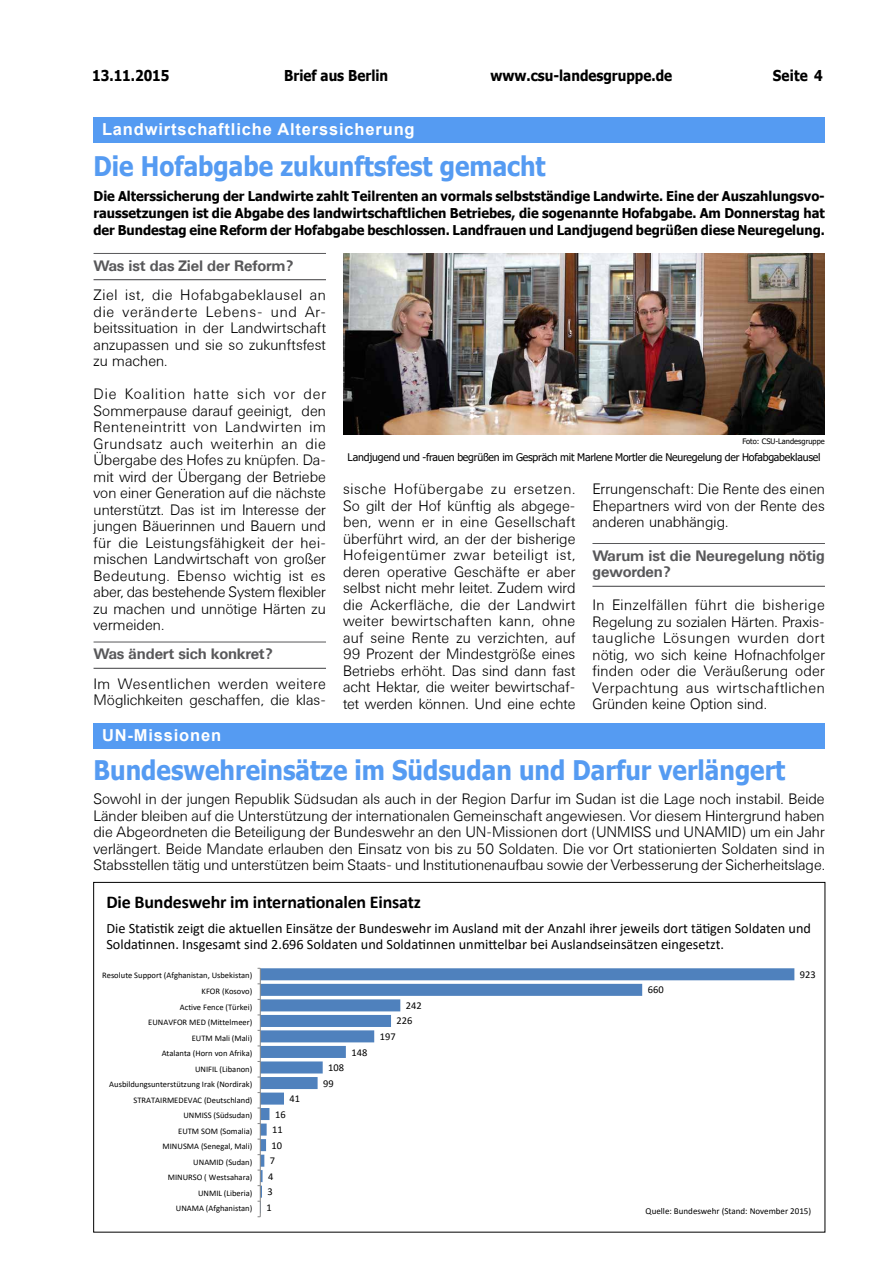
<style>
.page{position:relative;width:893px;height:1263px;background:#fff}
.page>*{position:absolute;margin:0;border:0;box-sizing:border-box;transform-origin:0 0}
._01_BaB_Überschrift{font:700 27px "Tahoma";color:#559bf2;scale:.9 1}
._09_BaB_Tabelle_Über{font:700 18px "Calibri";letter-spacing:-.01em;color:#000}
._01_BaB_Überschrift-2{font:700 16.5px "Arial";letter-spacing:.05em;color:#fff}
._04_BaB_Fließtext_oh{font:300 15px/16.5px "Univers BSK";color:#000;text-align:justify}
._04_BaB_Fließtext{font:300 15px/16.5px "Univers BSK";letter-spacing:-.005em;color:#000;text-align:justify}
._04_BaB_Überschrift{font:700 15px/16.5px "Univers BSK";letter-spacing:-.01em;color:#58585a}
.t1{font:700 15px "Tahoma";color:#000;scale:.9 1}
._09_BaB_Tabelle_Flie{font:14.25px/16.5px "Calibri";color:#000}
._03_BaB_Teaser{font:700 13.5px/16.5px "Tahoma";letter-spacing:-.005em;color:#000;text-align:justify;scale:.96 1}
._13_BaB_Bilduntersch{font:10.5px "Tahoma";letter-spacing:-.02em;color:#000}
.t2{font:10.5px/15.6px "Calibri";letter-spacing:.005em;color:#000}
._09_BaB_Tabelle_Quel{font:9px "Calibri";color:#000}
.t3{font:8.55px/15.6px "Calibri";color:#000;text-align:right}
._13_BaB_Rechtevermer{font:7.5px "Tahoma";color:#000}
</style>
<div class="page">
<svg style="left:261px;top:968px;width:533px;height:230px"></svg>
<hr style="left:260px;top:968px;width:1px;height:249px;background:#868686">
<div style="left:94px;top:117px;width:731px;height:25px;background:#559bf2"></div>
<hr style="left:94px;top:253px;width:232px;height:1px;background:#58585a">
<hr style="left:94px;top:279px;width:232px;height:1px;background:#3e3d40">
<hr style="left:94px;top:642px;width:232px;height:1px;background:#58585a">
<hr style="left:94px;top:668px;width:232px;height:1px;background:#3e3d40">
<hr style="left:592px;top:543px;width:233px;height:1px;background:#58585a">
<hr style="left:592px;top:586px;width:233px;height:1px;background:#3e3d40">
<img style="left:343px;top:254px;width:482px;height:180px">
<div style="left:94px;top:723px;width:731px;height:25px;background:#559bf2"></div>
<p class="t1" style="left:284px;top:65px;width:117px">Brief aus Berlin</p>
<p class="t1" style="left:92px;top:65px;width:87px">13.11.2015</p>
<p class="t1" style="left:490px;top:65px;width:203px">www.csu-landesgruppe.de</p>
<p class="t1" style="left:773px;top:65px;width:57px">Seite 4</p>
<p class="_01_BaB_Überschrift-2" style="left:102px;top:118px;width:314px">Landwirtschaftliche Alterssicherung</p>
<p class="_01_BaB_Überschrift" style="left:94px;top:148px;width:504px">Die Hofabgabe zukunftsfest gemacht</p>
<p class="_03_BaB_Teaser" style="left:94px;top:189px;width:763px">Die Alterssicherung der Landwirte zahlt Teilrenten an vormals selbstständige Landwirte. Eine der Auszahlungsvo&shy;raussetzungen ist die Abgabe des landwirtschaftlichen Betriebes, die sogenannte Hofabgabe. Am Donnerstag hat der Bundestag eine Reform der Hofabgabe beschlossen. Landfrauen und Landjugend begrüßen diese Neuregelung.</p>
<p class="_04_BaB_Überschrift" style="left:94px;top:258px;width:201px">Was ist das Ziel der Reform?</p>
<p class="_04_BaB_Fließtext_oh" style="left:94px;top:287px;width:234px">Ziel ist, die Hofabgabeklausel an die veränderte Lebens- und Ar&shy;beitssituation in der Landwirtschaft anzupassen und sie so zukunftsfest zu machen.</p>
<p class="_04_BaB_Fließtext_oh" style="left:94px;top:386px;width:234px">Die Koalition hatte sich vor der Sommerpause darauf geeinigt, den Renteneintritt von Landwirten im Grundsatz auch weiterhin an die Übergabe des Hofes zu knüpfen. Da&shy;mit wird der Übergang der Betriebe von einer Generation auf die nächste unterstützt. Das ist im Interesse der jungen Bäuerinnen und Bauern und für die Leistungsfähigkeit der hei&shy;mischen Landwirtschaft von großer Bedeutung. Ebenso wichtig ist es aber, das bestehende System flexibler zu machen und unnötige Härten zu vermeiden.</p>
<p class="_04_BaB_Überschrift" style="left:94px;top:646px;width:181px">Was ändert sich konkret?</p>
<p class="_04_BaB_Fließtext_oh" style="left:94px;top:676px;width:234px">Im Wesentlichen werden weitere<br>Möglichkeiten geschaffen, die klas-</p>
<p class="_13_BaB_Rechtevermer" style="left:742px;top:437px;width:84px">Foto: CSU-Landesgruppe</p>
<p class="_13_BaB_Bilduntersch" style="left:348px;top:450px;width:474px">Landjugend und -frauen begrüßen im Gespräch mit Marlene Mortler die Neuregelung der Hofabgabeklausel</p>
<p class="_04_BaB_Fließtext_oh" style="left:343px;top:481px;width:234px">sische Hofübergabe zu ersetzen.<br>So gilt der Hof künftig als abgege&shy;ben, wenn er in eine Gesellschaft überführt wird, an der der bisherige Hofeigentümer zwar beteiligt ist, deren operative Geschäfte er aber selbst nicht mehr leitet. Zudem wird die Ackerfläche, die der Landwirt weiter bewirtschaften kann, ohne auf seine Rente zu verzichten, auf 99 Prozent der Mindestgröße eines Betriebs erhöht. Das sind dann fast acht Hektar, die weiter bewirtschaf&shy;tet werden können. Und eine echte</p>
<p class="_04_BaB_Fließtext_oh" style="left:592px;top:481px;width:234px">Errungenschaft: Die Rente des einen Ehepartners wird von der Rente des anderen unabhängig.</p>
<p class="_04_BaB_Überschrift" style="left:592px;top:548px;width:234px">Warum ist die Neuregelung nötig geworden?</p>
<p class="_04_BaB_Fließtext_oh" style="left:592px;top:597px;width:234px">In Einzelfällen führt die bisherige Regelung zu sozialen Härten. Praxis&shy;taugliche Lösungen wurden dort nötig, wo sich keine Hofnachfolger finden oder die Veräußerung oder Verpachtung aus wirtschaftlichen Gründen keine Option sind.</p>
<p class="_01_BaB_Überschrift-2" style="left:102px;top:723px;width:121px">UN-Missionen</p>
<p class="_01_BaB_Überschrift" style="left:94px;top:752px;width:770px">Bundeswehreinsätze im Südsudan und Darfur verlängert</p>
<p class="_04_BaB_Fließtext" style="left:94px;top:791px;width:733px">Sowohl in der jungen Republik Südsudan als auch in der Region Darfur im Sudan ist die Lage noch instabil. Beide Länder bleiben auf die Unterstützung der internationalen Gemeinschaft angewiesen. Vor diesem Hintergrund haben die Abgeordneten die Beteiligung der Bundeswehr an den UN-Missionen dort (UNMISS und UNAMID) um ein Jahr verlängert. Beide Mandate erlauben den Einsatz von bis zu 50 Soldaten. Die vor Ort stationierten Soldaten sind in Stabsstellen tätig und unterstützen beim Staats- und Institutionenaufbau sowie der Verbesserung der Sicherheitslage.</p>
<p class="_09_BaB_Tabelle_Über" style="left:106px;top:889px;width:316px">Die Bundeswehr im internationalen Einsatz</p>
<p class="_09_BaB_Tabelle_Flie" style="left:106px;top:919px;width:706px">Die Statistik zeigt die aktuellen Einsätze der Bundeswehr im Ausland mit der Anzahl ihrer jeweils dort tätigen Soldaten und<br>Soldatinnen. Insgesamt sind 2.696 Soldaten und Soldatinnen unmittelbar bei Auslandseinsätzen eingesetzt.</p>
<p class="t3" style="left:102px;top:967px;width:152px">Resolute Support (Afghanistan, Usbekistan)<br>KFOR (Kosovo)<br>Active Fence (Türkei)<br>EUNAVFOR MED (Mittelmeer)<br>EUTM Mali (Mali)<br>Atalanta (Horn von Afrika)<br>UNIFIL (Libanon)<br>Ausbildungsunterstützung Irak (Nordirak)<br>STRATAIRMEDEVAC (Deutschland)<br>UNMISS (Südsudan)<br>EUTM SOM (Somalia)<br>MINUSMA (Senegal, Mali)<br>UNAMID (Sudan)<br>MINURSO ( Westsahara)<br>UNMIL (Liberia)<br>UNAMA (Afghanistan)</p>
<p class="t2" style="left:290px;top:1090px;width:12px">41</p>
<p class="t2" style="left:275px;top:1106px;width:12px">16</p>
<p class="t2" style="left:272px;top:1121px;width:12px">11</p>
<p class="t2" style="left:272px;top:1137px;width:12px">10</p>
<p class="t2" style="left:270px;top:1152px;width:7px">7</p>
<p class="t2" style="left:268px;top:1168px;width:7px">4</p>
<p class="t2" style="left:268px;top:1184px;width:7px">3</p>
<p class="t2" style="left:266px;top:1199px;width:7px">1</p>
<p class="t2" style="left:323px;top:1059px;width:23px;text-indent:5px">108<br>99</p>
<p class="t2" style="left:351px;top:1044px;width:17px">148</p>
<p class="t2" style="left:397px;top:997px;width:27px;text-indent:9px">242<br>226</p>
<p class="t2" style="left:380px;top:1028px;width:17px">197</p>
<p class="t2" style="left:648px;top:982px;width:17px">660</p>
<p class="t2" style="left:800px;top:966px;width:17px">923</p>
<p class="_09_BaB_Tabelle_Quel" style="left:646px;top:1205px;width:167px">Quelle: Bundeswehr (Stand: November 2015)</p>
</div>
